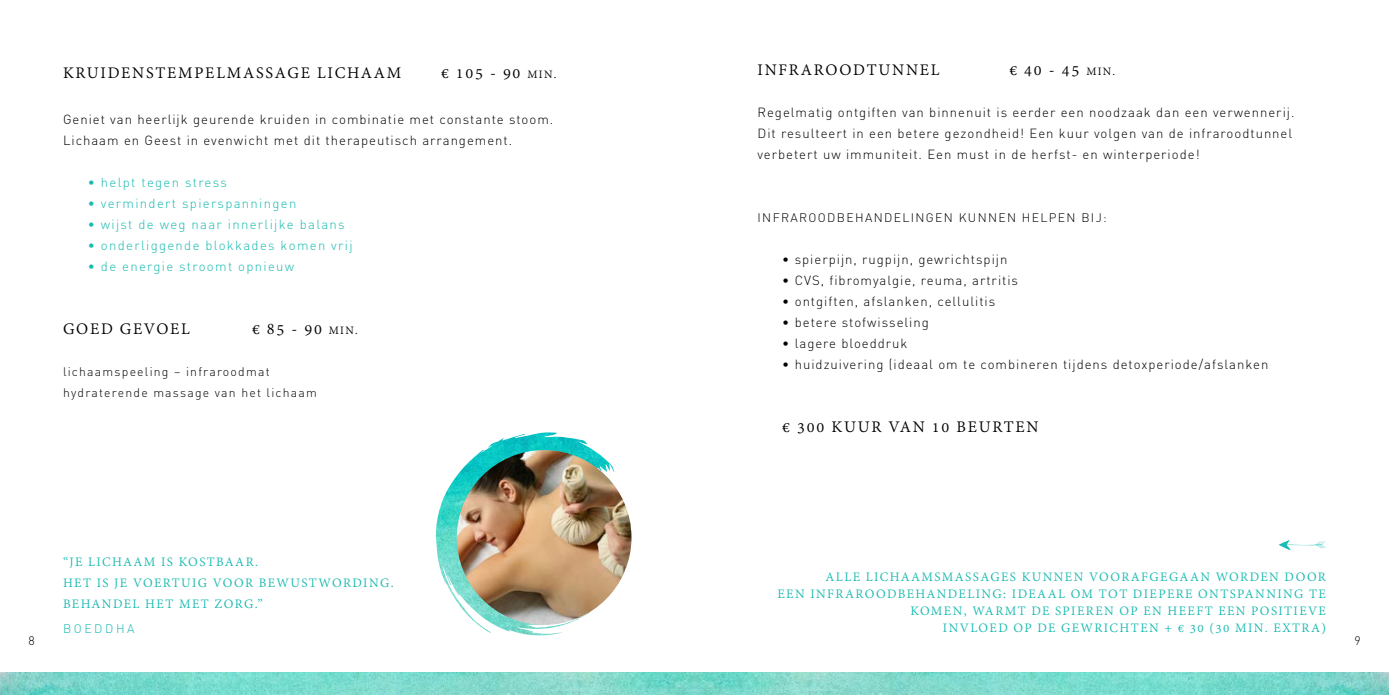
<style>
.page{position:relative;width:1389px;height:695px;background:#fff}
.page>*{position:absolute;margin:0;border:0;box-sizing:border-box;transform-origin:0 0}
.t1{font:17.5px "Adobe Devanagari";letter-spacing:.1em;color:#000}
.t2{font:14px/16.8px "Adobe Devanagari";letter-spacing:.1em;color:#18bab0;text-align:right}
.t3{font:300 13.12px/21px "DIN Pro";letter-spacing:.075em;color:#000}
.t4{font:300 13.12px "DIN Pro";letter-spacing:.09em;color:#18bab0}
.t5{font:300 12.25px/21px "DIN Pro";letter-spacing:.11em;color:#000}
.t6{font:300 12.25px "DIN Pro";letter-spacing:.21em;color:#18bab0}
.s1{font-size:12.25px}
</style>
<div class="page">
<img style="left:0;top:672px;width:1389px;height:22px">
<img style="left:436px;top:433px;width:166px;height:203px">
<img style="left:457px;top:450px;width:174px;height:174px;border-radius:87px">
<svg style="left:1279px;top:540px;width:47px;height:10px"></svg>
<h1 class="t1" style="left:63px;top:62px;width:340px">KRUIDENSTEMPELMASSAGE LICHAAM</h1>
<h1 class="t1" style="left:441px;top:62px;width:117px">€ 105 - 90 <span class="s1">MIN.</span></h1>
<p class="t3" style="left:63px;top:108px;width:492px">Geniet van heerlijk geurende kruiden in combinatie met constante stoom.<br>Lichaam en Geest in evenwicht met dit therapeutisch arrangement.</p>
<p class="t4" style="left:88px;top:173px;width:141px">• helpt tegen stress</p>
<p class="t4" style="left:88px;top:194px;width:210px">• vermindert spierspanningen</p>
<p class="t4" style="left:88px;top:215px;width:258px">• wijst de weg naar innerlijke balans</p>
<p class="t4" style="left:88px;top:236px;width:267px">• onderliggende blokkades komen vrij</p>
<p class="t4" style="left:88px;top:257px;width:208px">• de energie stroomt opnieuw</p>
<h1 class="t1" style="left:63px;top:318px;width:129px">GOED GEVOEL</h1>
<h1 class="t1" style="left:252px;top:318px;width:107px">€ 85 - 90 <span class="s1">MIN.</span></h1>
<p class="t5" style="left:63px;top:360px;width:255px">lichaamspeeling – infraroodmat hydraterende massage van het lichaam</p>
<h1 class="t1" style="left:757px;top:60px;width:184px">INFRAROODTUNNEL</h1>
<h1 class="t1" style="left:1009px;top:60px;width:107px">€ 40 - 45 <span class="s1">MIN.</span></h1>
<p class="t3" style="left:757px;top:101px;width:539px">Regelmatig ontgiften van binnenuit is eerder een noodzaak dan een verwennerij.<br>Dit resulteert in een betere gezondheid! Een kuur volgen van de infraroodtunnel verbetert uw immuniteit. Een must in de herfst- en winterperiode!</p>
<p class="t5" style="left:758px;top:206px;width:351px">I nfraroodbehandelingen kunnen helpen bij:</p>
<p class="t3" style="left:782px;top:248px;width:227px">• spierpijn, rugpijn, gewrichtspijn</p>
<p class="t3" style="left:782px;top:269px;width:237px">• CVS, fibromyalgie, reuma, artritis</p>
<p class="t3" style="left:782px;top:290px;width:214px">• ontgiften, afslanken, cellulitis</p>
<p class="t3" style="left:782px;top:311px;width:148px">• betere stofwisseling</p>
<p class="t3" style="left:782px;top:332px;width:127px">• lagere bloeddruk</p>
<p class="t3" style="left:782px;top:353px;width:488px">• huidzuivering (ideaal om te combineren tijdens detoxperiode/afslanken</p>
<h1 class="t1" style="left:782px;top:416px;width:258px">€ 300 KUUR VAN 10 BEURTEN</h1>
<p class="t2" style="left:63px;top:552px;width:332px;line-height:21px;text-align:left">“JE LICHAAM IS KOSTBAAR.<br>HET IS JE VOERTUIG VOOR BEWUSTWORDING.<br>BEHANDEL HET MET ZORG.”</p>
<p class="t6" style="left:63px;top:619px;width:73px">Boeddha</p>
<p class="t2" style="left:778px;top:570px;width:550px">LICHAAMSMASSAGES KUNNEN VOORAFGEGAAN WORDEN DOOR<br>EEN INFRAROODBEHANDELING: IDEAAL OM TOT DIEPERE ONTSPANNING TE KOMEN, WARMT DE SPIEREN OP EN HEEFT EEN POSITIEVE<br>INVLOED OP DE GEWRICHTEN + € 30 (30 MIN. EXTRA)</p>
<p class="t2" style="left:826px;top:570px;width:10px">ALLE</p>
<p class="t5" style="left:28px;top:629px;width:8px">8</p>
<p class="t5" style="left:1354px;top:629px;width:8px">9</p>
</div>
